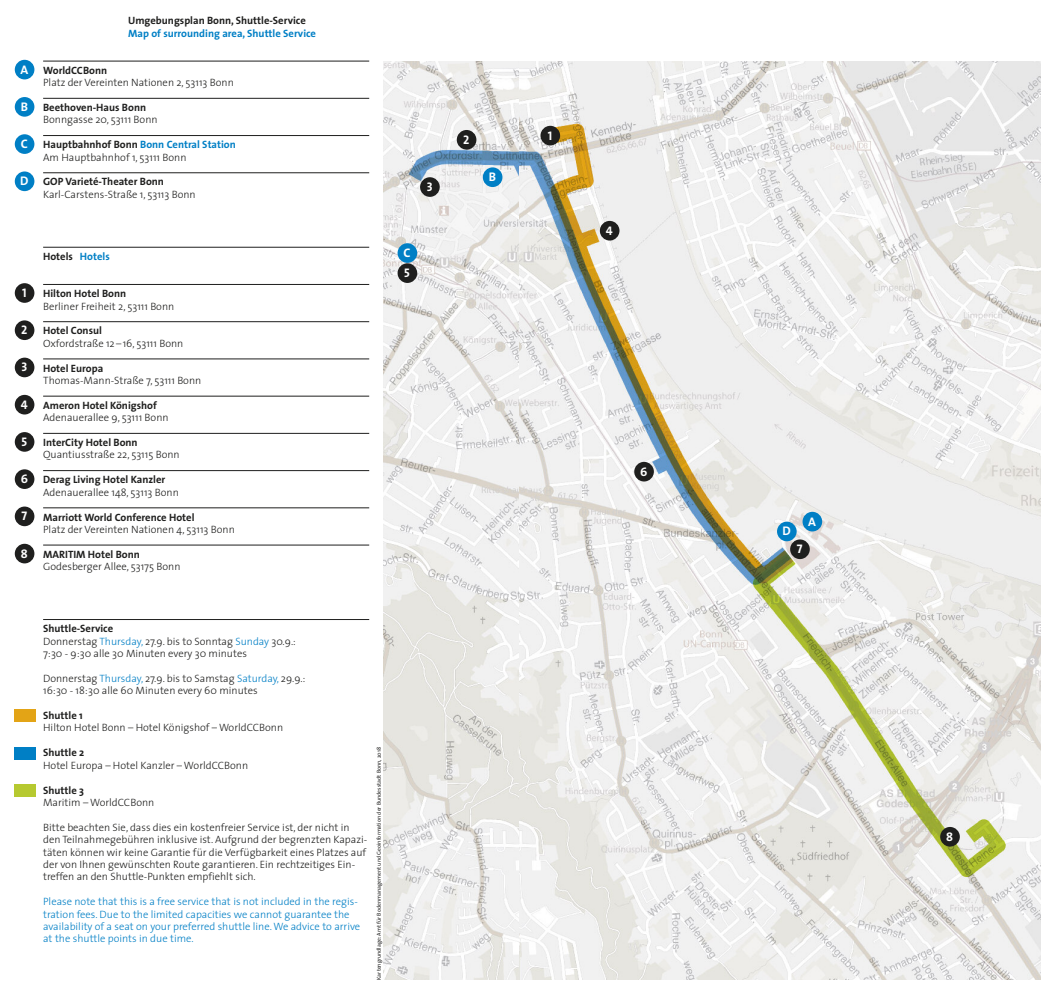
<style>
.page{position:relative;width:1041px;height:995px;background:#fff}
.page>*{position:absolute;margin:0;border:0;box-sizing:border-box;transform-origin:0 0}
.t1{font:12.5px "The Sans Bold Caps";color:#fff}
.t2{font:300 10.62px/12.4px "The Sans";color:#1f1f1e}
.t3{font:700 10.62px "The Sans";color:#1f1f1e}
.t4{font:300 10.62px/12.4px "The Sans";color:#007fc5}
.t5{font:700 10.62px "The Sans";color:#007fc5}
.t6{font:5.62px "The Sans";color:#1f1f1e}
.s1{font-weight:700}
.s2{font-weight:700;color:#007fc5}
.s3{color:#007fc5}
</style>
<div class="page">
<hr style="left:43px;top:61px;width:326px;height:1px;background:#1f1f1e">
<hr style="left:43px;top:98px;width:326px;height:1px;background:#1f1f1e">
<hr style="left:43px;top:135px;width:326px;height:1px;background:#1f1f1e">
<hr style="left:43px;top:172px;width:326px;height:1px;background:#1f1f1e">
<hr style="left:43px;top:247px;width:326px;height:1px;background:#1f1f1e">
<hr style="left:43px;top:284px;width:326px;height:1px;background:#1f1f1e">
<hr style="left:43px;top:321px;width:326px;height:1px;background:#1f1f1e">
<hr style="left:43px;top:358px;width:326px;height:1px;background:#1f1f1e">
<hr style="left:43px;top:396px;width:326px;height:1px;background:#1f1f1e">
<hr style="left:43px;top:433px;width:326px;height:1px;background:#1f1f1e">
<hr style="left:43px;top:470px;width:326px;height:1px;background:#1f1f1e">
<hr style="left:43px;top:507px;width:326px;height:1px;background:#1f1f1e">
<hr style="left:43px;top:544px;width:326px;height:1px;background:#1f1f1e">
<hr style="left:43px;top:619px;width:326px;height:1px;background:#1f1f1e">
<div style="left:15px;top:60px;width:19px;height:19px;background:#007fc5;border-radius:10px"></div>
<div style="left:15px;top:97px;width:19px;height:20px;background:#007fc5;border-radius:10px"></div>
<div style="left:15px;top:134px;width:19px;height:20px;background:#007fc5;border-radius:10px"></div>
<div style="left:15px;top:171px;width:19px;height:20px;background:#007fc5;border-radius:10px"></div>
<div style="left:15px;top:283px;width:19px;height:20px;background:#1f1f1e;border-radius:10px"></div>
<div style="left:15px;top:320px;width:19px;height:20px;background:#1f1f1e;border-radius:10px"></div>
<div style="left:15px;top:357px;width:19px;height:20px;background:#1f1f1e;border-radius:10px"></div>
<div style="left:15px;top:395px;width:19px;height:19px;background:#1f1f1e;border-radius:10px"></div>
<div style="left:15px;top:432px;width:19px;height:19px;background:#1f1f1e;border-radius:10px"></div>
<div style="left:15px;top:469px;width:19px;height:20px;background:#1f1f1e;border-radius:10px"></div>
<div style="left:15px;top:506px;width:19px;height:20px;background:#1f1f1e;border-radius:10px"></div>
<div style="left:15px;top:543px;width:19px;height:20px;background:#1f1f1e;border-radius:10px"></div>
<img style="left:383px;top:61px;width:658px;height:918px">
<div style="left:15px;top:709px;width:21px;height:13px;background:#e3a416"></div>
<div style="left:15px;top:747px;width:21px;height:12px;background:#007fc5"></div>
<div style="left:15px;top:784px;width:21px;height:12px;background:#b6c930"></div>
<div style="left:802px;top:511px;width:20px;height:20px;background:#007fc5;border-radius:10px"></div>
<div style="left:540px;top:126px;width:20px;height:19px;background:#1f1f1e;border-radius:10px"></div>
<div style="left:457px;top:130px;width:19px;height:20px;background:#1f1f1e;border-radius:10px"></div>
<div style="left:420px;top:177px;width:20px;height:20px;background:#1f1f1e;border-radius:10px"></div>
<div style="left:600px;top:221px;width:19px;height:19px;background:#1f1f1e;border-radius:10px"></div>
<div style="left:397px;top:263px;width:20px;height:20px;background:#1f1f1e;border-radius:10px"></div>
<div style="left:634px;top:462px;width:20px;height:19px;background:#1f1f1e;border-radius:10px"></div>
<div style="left:790px;top:539px;width:20px;height:20px;background:#1f1f1e;border-radius:10px"></div>
<div style="left:483px;top:167px;width:19px;height:20px;background:#007fc5;border-radius:10px"></div>
<div style="left:397px;top:243px;width:20px;height:20px;background:#007fc5;border-radius:10px"></div>
<div style="left:777px;top:521px;width:19px;height:20px;background:#007fc5;border-radius:10px"></div>
<div style="left:940px;top:826px;width:20px;height:20px;background:#1f1f1e;border-radius:10px"></div>
<p class="t1" style="left:20px;top:65px;width:9px">A</p>
<p class="t1" style="left:21px;top:102px;width:9px">B</p>
<p class="t1" style="left:21px;top:139px;width:9px">C</p>
<p class="t1" style="left:20px;top:177px;width:10px">D</p>
<p class="t3" style="left:128px;top:16px;width:179px">Umgebungsplan Bonn, Shuttle-Service</p>
<p class="t5" style="left:128px;top:29px;width:189px">Map of surrounding area, Shuttle Service</p>
<p class="t3" style="left:43px;top:66px;width:66px">WorldCCBonn</p>
<p class="t2" style="left:43px;top:77px;width:192px">Platz der Vereinten Nationen 2, 53113 Bonn</p>
<p class="t3" style="left:43px;top:103px;width:104px">Beethoven-Haus Bonn</p>
<p class="t2" style="left:43px;top:115px;width:116px">Bonngasse 20, 53111 Bonn</p>
<p class="t2" style="left:43px;top:139px;width:194px"><span class="s1">Hauptbahnhof Bonn</span> <span class="s2">Bonn Central Station<br></span>Am Hauptbahnhof 1, 53111 Bonn</p>
<p class="t3" style="left:43px;top:178px;width:122px">GOP Varieté-Theater Bonn</p>
<p class="t2" style="left:43px;top:189px;width:154px">Karl-Carstens-Straße 1, 53113 Bonn</p>
<p class="t1" style="left:22px;top:288px;width:6px">1</p>
<p class="t1" style="left:21px;top:325px;width:8px">2</p>
<p class="t1" style="left:21px;top:363px;width:7px">3</p>
<p class="t1" style="left:21px;top:400px;width:8px">4</p>
<p class="t1" style="left:21px;top:437px;width:7px">5</p>
<p class="t1" style="left:21px;top:474px;width:9px">6</p>
<p class="t1" style="left:21px;top:511px;width:7px">7</p>
<p class="t1" style="left:21px;top:549px;width:8px">8</p>
<p class="t3" style="left:43px;top:252px;width:68px">Hotels <span class="s3">Hotels</span></p>
<p class="t3" style="left:43px;top:289px;width:85px">Hilton Hotel Bonn</p>
<p class="t2" style="left:43px;top:301px;width:133px">Berliner Freiheit 2, 53111 Bonn</p>
<p class="t3" style="left:43px;top:326px;width:60px">Hotel Consul</p>
<p class="t2" style="left:43px;top:338px;width:142px">Oxfordstraße 12–16, 53111 Bonn</p>
<p class="t3" style="left:43px;top:364px;width:62px">Hotel Europa</p>
<p class="t2" style="left:43px;top:375px;width:160px">Thomas-Mann-Straße 7, 53111 Bonn</p>
<p class="t3" style="left:43px;top:401px;width:115px">Ameron Hotel Königshof</p>
<p class="t2" style="left:43px;top:412px;width:127px">Adenauerallee 9, 53111 Bonn</p>
<p class="t3" style="left:43px;top:438px;width:96px">InterCity Hotel Bonn</p>
<p class="t2" style="left:43px;top:449px;width:138px">Quantiusstraße 22, 53115 Bonn</p>
<p class="t3" style="left:43px;top:475px;width:124px">Derag Living Hotel Kanzler</p>
<p class="t2" style="left:43px;top:487px;width:137px">Adenauerallee 148, 53113 Bonn</p>
<p class="t3" style="left:43px;top:512px;width:153px">Marriott World Conference Hotel</p>
<p class="t2" style="left:43px;top:524px;width:193px">Platz der Vereinten Nationen 4, 53113 Bonn</p>
<p class="t3" style="left:43px;top:550px;width:98px">MARITIM Hotel Bonn</p>
<p class="t2" style="left:43px;top:561px;width:139px">Godesberger Allee, 53175 Bonn</p>
<p class="t2" style="left:43px;top:623px;width:254px"><span class="s1">Shuttle-Service<br></span>Donnerstag <span class="s3">Thursday,</span> 27.9. bis to Sonntag <span class="s3">Sunday</span> 30.9.:<br>7:30 - 9:30 alle 30 Minuten every 30 minutes</p>
<p class="t2" style="left:43px;top:673px;width:264px">Donnerstag <span class="s3">Thursday,</span> 27.9. bis to Samstag <span class="s3">Saturday,</span> 29.9.:<br>16:30 - 18:30 alle 60 Minuten every 60 minutes</p>
<p class="t3" style="left:43px;top:711px;width:41px">Shuttle 1</p>
<p class="t2" style="left:43px;top:722px;width:242px">Hilton Hotel Bonn – Hotel Königshof – WorldCCBonn</p>
<p class="t3" style="left:43px;top:748px;width:43px">Shuttle 2</p>
<p class="t2" style="left:43px;top:759px;width:207px">Hotel Europa – Hotel Kanzler – WorldCCBonn</p>
<p class="t3" style="left:43px;top:785px;width:42px">Shuttle 3</p>
<p class="t2" style="left:43px;top:797px;width:113px">Maritim – WorldCCBonn</p>
<p class="t2" style="left:43px;top:821px;width:326px">Bitte beachten Sie, dass dies ein kostenfreier Service ist, der nicht in den Teilnahmegebühren inklusive ist. Aufgrund der begrenzten Kapazi&shy;täten können wir keine Garantie für die Verfügbarkeit eines Platzes auf der von Ihnen gewünschten Route garantieren. Ein rechtzeitiges Ein&shy;treffen an den Shuttle-Punkten empfiehlt sich.</p>
<p class="t4" style="left:43px;top:896px;width:319px">Please note that this is a free service that is not included in the regis&shy;tration fees. Due to the limited capacities we cannot guarantee the availability of a seat on your preferred shuttle line.We advice to arrive at the shuttle points in due time.</p>
<p class="t6" style="left:376px;top:979px;width:234px;rotate:-90deg">Kartengrundlage: Amt für Bodenmanagement und Geoinformation der Bundesstadt Bonn, 2018</p>
<p class="t1" style="left:427px;top:182px;width:7px">3</p>
<p class="t1" style="left:403px;top:248px;width:9px">C</p>
<p class="t1" style="left:404px;top:268px;width:7px">5</p>
<p class="t1" style="left:463px;top:135px;width:8px">2</p>
<p class="t1" style="left:489px;top:173px;width:9px">B</p>
<p class="t1" style="left:548px;top:131px;width:6px">1</p>
<p class="t1" style="left:606px;top:226px;width:8px">4</p>
<p class="t1" style="left:640px;top:467px;width:9px">6</p>
<p class="t1" style="left:782px;top:527px;width:10px">D</p>
<p class="t1" style="left:808px;top:517px;width:9px">A</p>
<p class="t1" style="left:797px;top:544px;width:7px">7</p>
<p class="t1" style="left:946px;top:832px;width:8px">8</p>
</div>
